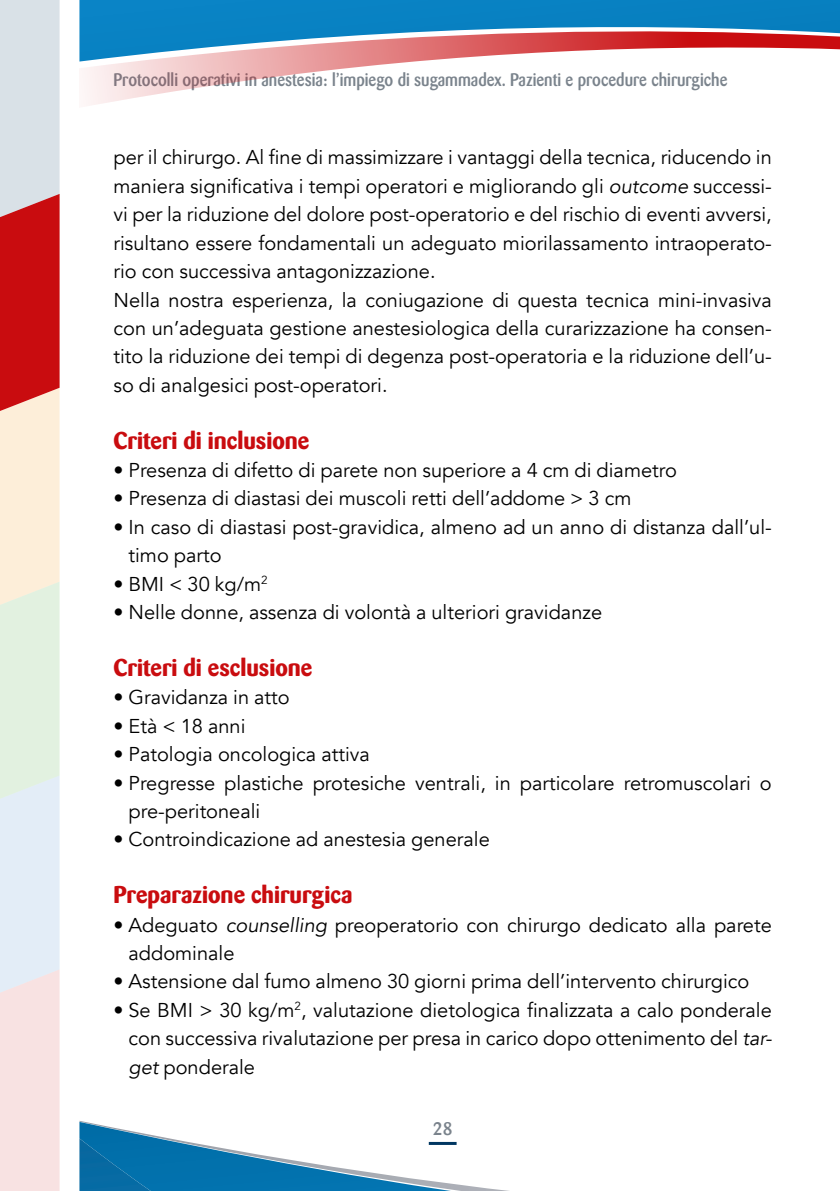
<style>
.page{position:relative;width:840px;height:1191px;background:#fff}
.page>*{position:absolute;margin:0;border:0;box-sizing:border-box;transform-origin:0 0}
.t1{font:700 24px "Barmeno BQ";color:#c90c0f}
.t2{font:20px/28.4px "Avenir";color:#000}
.t3{font:500 18px "Barmeno";color:#7a838c;scale:.9 1}
.t4{font:500 18px "Barmeno";color:#7a838c}
.s1{font-style:italic}
</style>
<div class="page">
<svg style="left:79px;top:1121px;width:430px;height:70px"></svg>
<img style="left:79px;top:1138px;width:96px;height:53px">
<hr style="left:428px;top:1142px;width:28px;height:3px;background:#003761">
<svg style="left:84px;top:62px;width:324px;height:43px"></svg>
<svg style="left:79px;top:0;width:760px;height:62px"></svg>
<svg style="left:0;top:0;width:60px;height:1191px;background:#e4c5c2"></svg>
<p class="t3" style="left:113px;top:69px;width:683px">Protocolli operativi in anestesia: l’impiego di sugammadex. Pazienti e procedure chirurgiche</p>
<p class="t2" style="left:113px;top:144px;width:659px">per il chirurgo. Al fine di massimizzare i vantaggi della tecnica, riducendo in maniera significativa i tempi operatori e migliorando gli <span class="s1">outcome</span> successi&shy;vi per la riduzione del dolore post-operatorio e del rischio di eventi avversi, risultano essere fondamentali un adeguato miorilassamento intraoperato&shy;rio con successiva antagonizzazione.<br>Nella nostra esperienza, la coniugazione di questa tecnica mini-invasiva con un’adeguata gestione anestesiologica della curarizzazione ha consen&shy;tito la riduzione dei tempi di degenza post-operatoria e la riduzione dell’u&shy;so di analgesici post-operatori.</p>
<p class="t1" style="left:113px;top:426px;width:197px">Criteri di inclusione</p>
<p class="t2" style="left:113px;top:456px;width:564px">• Presenza di difetto di parete non superiore a 4 cm di diametro</p>
<p class="t2" style="left:113px;top:485px;width:519px">• Presenza di diastasi dei muscoli retti dell’addome &gt; 3 cm</p>
<p class="t2" style="left:128px;top:513px;width:644px;text-indent:-15px">• In caso di diastasi post-gravidica, almeno ad un anno di distanza dall’ul&shy;timo parto</p>
<p class="t2" style="left:113px;top:570px;width:156px">• BMI &lt; 30 kg/m<sup>2</sup></p>
<p class="t2" style="left:113px;top:598px;width:490px">• Nelle donne, assenza di volontà a ulteriori gravidanze</p>
<p class="t1" style="left:113px;top:653px;width:200px">Criteri di esclusione</p>
<p class="t2" style="left:113px;top:683px;width:178px">• Gravidanza in atto</p>
<p class="t2" style="left:113px;top:712px;width:133px">• Età &lt; 18 anni</p>
<p class="t2" style="left:113px;top:740px;width:258px">• Patologia oncologica attiva</p>
<p class="t2" style="left:128px;top:769px;width:644px;text-indent:-15px">• Pregresse plastiche protesiche ventrali, in particolare retromuscolari o pre-peritoneali</p>
<p class="t2" style="left:113px;top:825px;width:377px">• Controindicazione ad anestesia generale</p>
<p class="t1" style="left:113px;top:880px;width:240px">Preparazione chirurgica</p>
<p class="t2" style="left:128px;top:911px;width:644px;text-indent:-15px">• Adeguato <span class="s1">counselling</span> preoperatorio con chirurgo dedicato alla parete addominale</p>
<p class="t2" style="left:113px;top:967px;width:637px">• Astensione dal fumo almeno 30 giorni prima dell’intervento chirurgico</p>
<p class="t2" style="left:128px;top:996px;width:644px;text-align:justify;text-indent:-15px">• Se BMI &gt; 30 kg/m<sup>2</sup>, valutazione dietologica finalizzata a calo ponderale con successiva rivalutazione per presa in carico dopo ottenimento del <span class="s1">tar&shy;get</span> ponderale</p>
<p class="t4" style="left:432px;top:1118px;width:21px">28</p>
</div>
